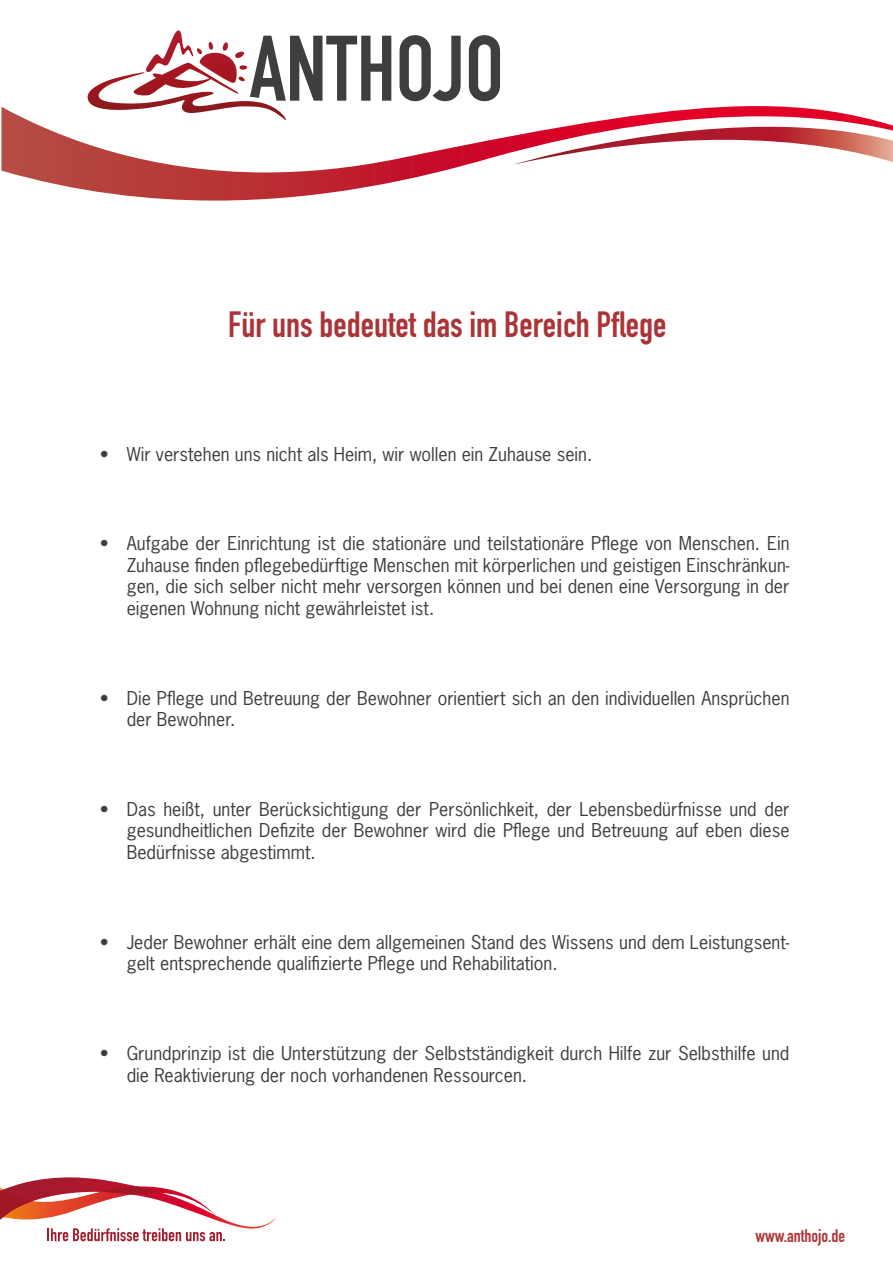
<style>
.page{position:relative;width:893px;height:1263px;background:#fff}
.page>*{position:absolute;margin:0;border:0;box-sizing:border-box;transform-origin:0 0}
.t1{font:36px "DIN Engschrift Std";color:#aa3436}
.t2{font:18px/21.6px "News Gothic Std";color:#3e3d40}
.t3{font:18px "DIN Engschrift Std";color:#ac3739}
</style>
<div class="page">
<svg style="left:87px;top:30px;width:413px;height:76px"></svg>
<svg style="left:0;top:1177px;width:277px;height:64px"></svg>
<img style="left:1px;top:106px;width:892px;height:95px">
<img style="left:513px;top:127px;width:380px;height:38px">
<h1 class="t1" style="left:228px;top:303px;width:440px">Für uns bedeutet das im Bereich Pflege</h1>
<p class="t2" style="left:100px;top:443px;width:494px">• Wir verstehen uns nicht als Heim, wir wollen ein Zuhause sein.</p>
<p class="t2" style="left:127px;top:532px;width:664px;text-align:justify;text-indent:-27px">• Aufgabe der Einrichtung ist die stationäre und teilstationäre Pflege von Menschen. Ein Zuhause finden pflegebedürftige Menschen mit körperlichen und geistigen Einschränkun&shy;gen, die sich selber nicht mehr versorgen können und bei denen eine Versorgung in der eigenen Wohnung nicht gewährleistet ist.</p>
<p class="t2" style="left:127px;top:687px;width:664px;text-indent:-27px">• Die Pflege und Betreuung der Bewohner orientiert sich an den individuellen Ansprüchen der Bewohner.</p>
<p class="t2" style="left:127px;top:798px;width:664px;text-align:justify;text-indent:-27px">• Das heißt, unter Berücksichtigung der Persönlichkeit, der Lebensbedürfnisse und der gesundheitlichen Defizite der Bewohner wird die Pflege und Betreuung auf eben diese Bedürfnisse abgestimmt.</p>
<p class="t2" style="left:127px;top:931px;width:664px;text-indent:-27px">• Jeder Bewohner erhält eine dem allgemeinen Stand des Wissens und dem Leistungsent&shy;gelt entsprechende qualifizierte Pflege und Rehabilitation.</p>
<p class="t2" style="left:127px;top:1042px;width:664px;text-indent:-27px">• Grundprinzip ist die Unterstützung der Selbstständigkeit durch Hilfe zur Selbsthilfe und die Reaktivierung der noch vorhandenen Ressourcen.</p>
<p class="t3" style="left:755px;top:1225px;width:91px">www.anthojo.de</p>
</div>
